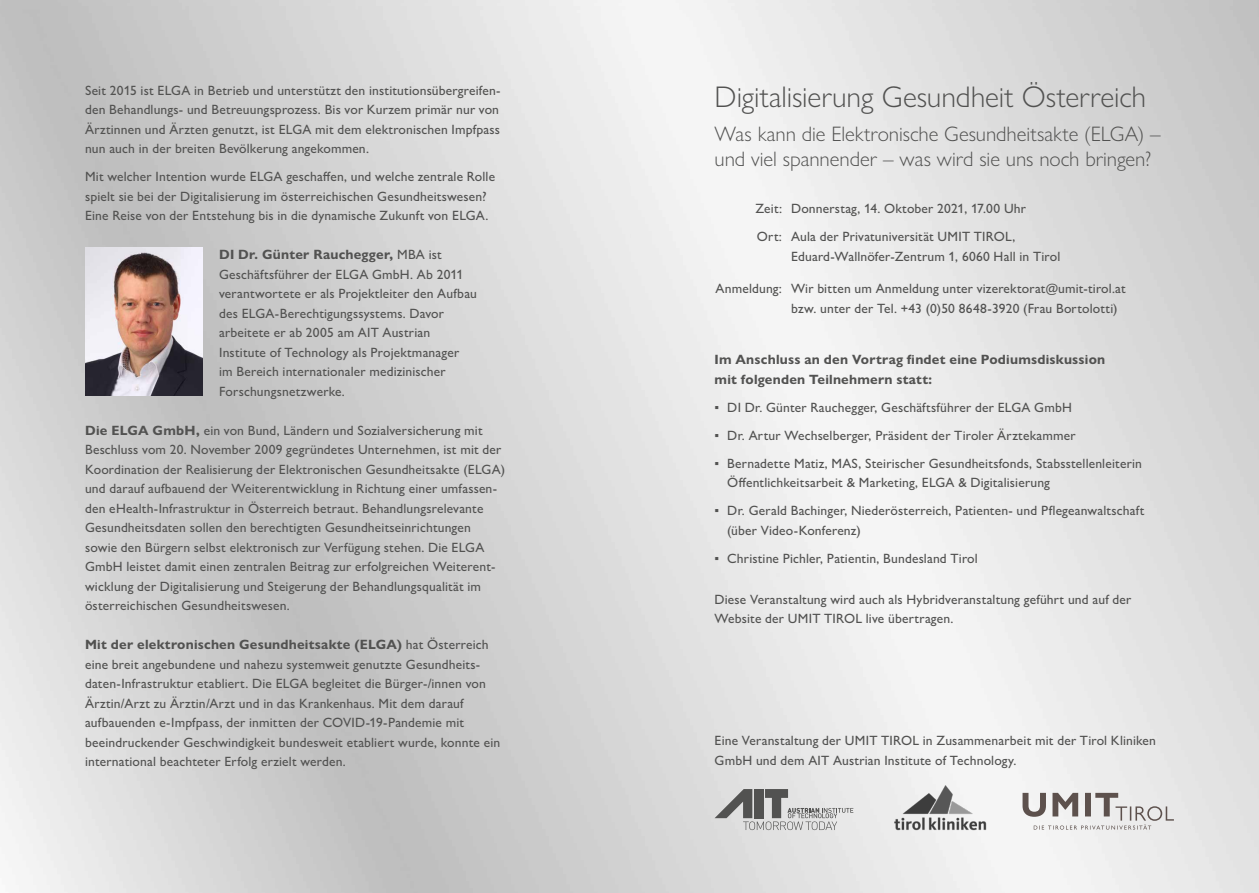
<style>
.page{position:relative;width:1259px;height:893px;background:#fff}
.page>*{position:absolute;margin:0;border:0;box-sizing:border-box;transform-origin:0 0}
.t1{font:300 30px "Gill Sans Nova";letter-spacing:-.005em;color:#525251}
.t2{font:300 21px/25.2px "Gill Sans Nova";color:#525251}
.t3{font:500 13.5px/19.5px "Gill Sans Nova";letter-spacing:.01em;color:#525251}
.t4{font:700 13.5px/19.5px "Gill Sans Nova";letter-spacing:.015em;color:#525251}
.s1{font-weight:700}
</style>
<div class="page">
<img style="left:0;top:0;width:1259px;height:893px">
<img style="left:85px;top:247px;width:117px;height:149px">
<img style="left:894px;top:785px;width:92px;height:48px">
<svg style="left:1022px;top:793px;width:152px;height:37px"></svg>
<svg style="left:714px;top:789px;width:139px;height:41px;background:#b9b9b8"></svg>
<p class="t3" style="left:85px;top:80px;width:417px;text-align:justify">Seit 2015 ist ELGA in Betrieb und unterstützt den institutionsübergreifen&shy;den Behandlungs- und Betreuungsprozess. Bis vor Kurzem primär nur von Ärztinnen und Ärzten genutzt, ist ELGA mit dem elektronischen Impfpass nun auch in der breiten Bevölkerung angekommen.</p>
<p class="t3" style="left:85px;top:167px;width:411px">Mit welcher Intention wurde ELGA geschaffen, und welche zentrale Rolle spielt sie bei der Digitalisierung im österreichischen Gesundheitswesen?<br>Eine Reise von der Entstehung bis in die dynamische Zukunft von ELGA.</p>
<p class="t3" style="left:219px;top:245px;width:259px"><span class="s1">DI Dr. Günter Rauchegger,</span> MBA ist Geschäftsführer der ELGA GmbH. Ab 2011 verantwortete er als Projektleiter den Aufbau des ELGA-Berechtigungssystems. Davor arbeitete er ab 2005 am AIT Austrian Institute of Technology als Projektmanager<br>im Bereich internationaler medizinischer Forschungsnetzwerke.</p>
<p class="t3" style="left:85px;top:420px;width:421px"><span class="s1">Die ELGA GmbH,</span> ein von Bund, Ländern und Sozialversicherung mit Beschluss vom 20. November 2009 gegründetes Unternehmen, ist mit der Koordination der Realisierung der Elektronischen Gesundheitsakte (ELGA) und darauf aufbauend der Weiterentwicklung in Richtung einer umfassen&shy;den eHealth-Infrastruktur in Österreich betraut. Behandlungsrelevante Gesundheitsdaten sollen den berechtigten Gesundheitseinrichtungen sowie den Bürgern selbst elektronisch zur Verfügung stehen. Die ELGA GmbH leistet damit einen zentralen Beitrag zur erfolgreichen Weiterent&shy;wicklung der Digitalisierung und Steigerung der Behandlungsqualität im österreichischen Gesundheitswesen.</p>
<p class="t3" style="left:85px;top:635px;width:417px"><span class="s1">Mit der elektronischen Gesundheitsakte (ELGA)</span> hat Österreich eine breit angebundene und nahezu systemweit genutzte Gesundheits&shy;daten-Infrastruktur etabliert. Die ELGA begleitet die Bürger-/innen von Ärztin/Arzt zu Ärztin/Arzt und in das Krankenhaus. Mit dem darauf aufbauenden e-Impfpass, der inmitten der COVID-19-Pandemie mit beeindruckender Geschwindigkeit bundesweit etabliert wurde, konnte ein international beachteter Erfolg erzielt werden.</p>
<h1 class="t1" style="left:714px;top:78px;width:433px">Digitalisierung Gesundheit Österreich</h1>
<h2 class="t2" style="left:714px;top:121px;width:447px">Was kann die Elektronische Gesundheitsakte (ELGA) – und viel spannender – was wird sie uns noch bringen?</h2>
<p class="t3" style="left:755px;top:195px;width:272px;line-height:28px">Zeit: Donnerstag, 14. Oktober 2021, 17.00 Uhr<br>Ort: Aula der Privatuniversität UMIT TIROL,</p>
<p class="t3" style="left:791px;top:246px;width:271px">Eduard-Wallnöfer-Zentrum 1, 6060 Hall in Tirol</p>
<p class="t3" style="left:791px;top:279px;width:336px;text-indent:-75px">Anmeldung: Wir bitten um Anmeldung unter vizerektorat@umit-tirol.at bzw. unter der Tel. +43 (0)50 8648-3920 (Frau Bortolotti)</p>
<p class="t4" style="left:714px;top:350px;width:392px">Im Anschluss an den Vortrag findet eine Podiumsdiskussion mit folgenden Teilnehmern statt:</p>
<p class="t3" style="left:714px;top:397px;width:359px">▪ DI Dr. Günter Rauchegger, Geschäftsführer der ELGA GmbH</p>
<p class="t3" style="left:714px;top:425px;width:362px">▪ Dr. Artur Wechselberger, Präsident der Tiroler Ärztekammer</p>
<p class="t3" style="left:727px;top:453px;width:416px;text-indent:-13px">▪ Bernadette Matiz, MAS, Steirischer Gesundheitsfonds, Stabsstellenleiterin<br>Öffentlichkeitsarbeit &amp; Marketing, ELGA &amp; Digitalisierung</p>
<p class="t3" style="left:727px;top:501px;width:418px;text-indent:-13px">▪ Dr. Gerald Bachinger, Niederösterreich, Patienten- und Pflegeanwaltschaft (über Video-Konferenz)</p>
<p class="t3" style="left:714px;top:548px;width:265px">▪ Christine Pichler, Patientin, Bundesland Tirol</p>
<p class="t3" style="left:714px;top:589px;width:418px">Diese Veranstaltung wird auch als Hybridveranstaltung geführt und auf der<br>Website der UMIT TIROL live übertragen.</p>
<p class="t3" style="left:714px;top:731px;width:443px">Eine Veranstaltung der UMIT TIROL in Zusammenarbeit mit der Tirol Kliniken<br>GmbH und dem AIT Austrian Institute of Technology.</p>
</div>
